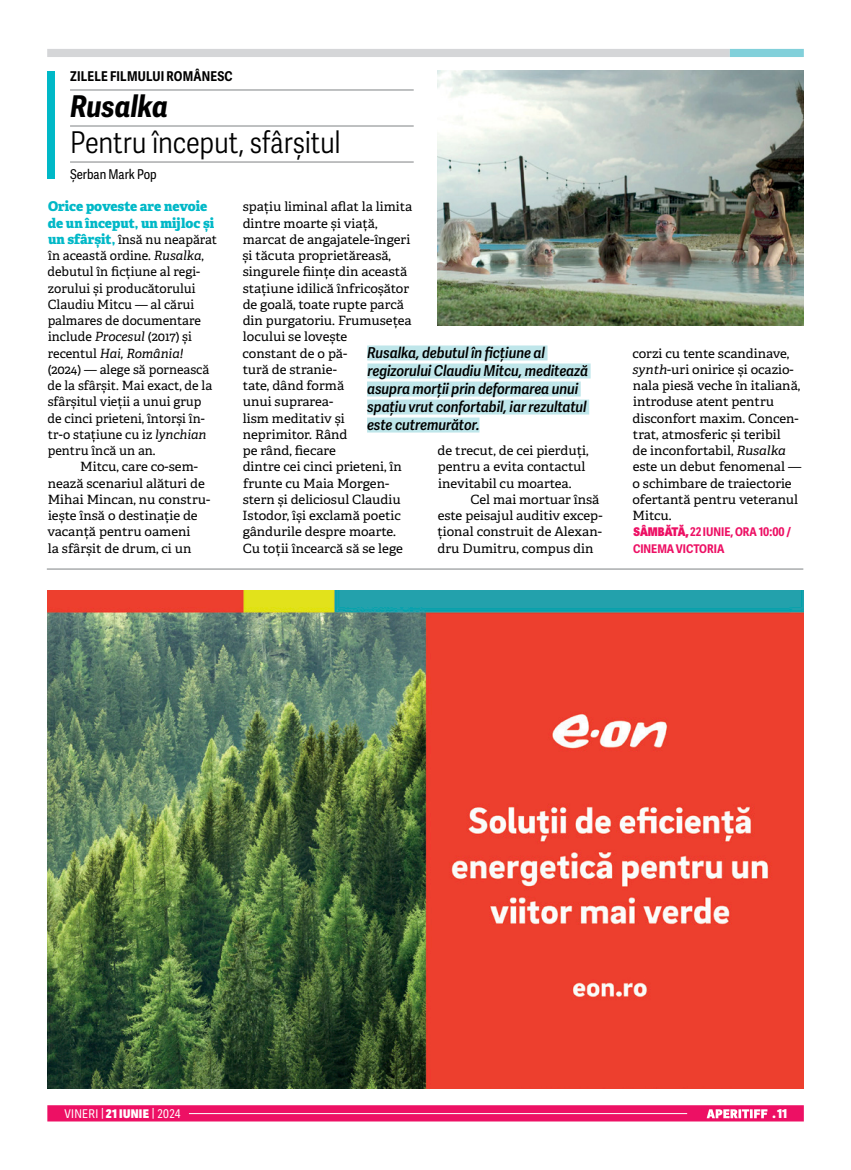
<style>
.page{position:relative;width:851px;height:1170px;background:#fff}
.page>*{position:absolute;margin:0;border:0;box-sizing:border-box;transform-origin:0 0}
.t1{font:300 30px "Adelle Sans Cnd";letter-spacing:-.005em;color:#000}
.t2{font:italic 700 30px "Adelle Sans Cnd";color:#000}
.t3{font:italic 15px/18px "Adelle Sans Cnd Sb";color:#000;scale:1.04 1}
.t4{font:800 13.5px/16.2px "Adelle";letter-spacing:-.005em;color:#00b8c7}
.t5{font:700 13.5px "Adelle Sans Cnd";letter-spacing:.015em;color:#000}
.t6{font:13.5px "Adelle Sans Cnd";color:#000}
.t7{font:12.75px/16.2px "Adelle";color:#000;scale:1.04 1}
.t8{font:12.75px "Adelle";color:#000}
.t9{font:italic 12.75px "Adelle";color:#000}
.t10{font:12.3px "Adelle Sans Cnd Hv";color:#fff}
.t11{font:700 12px/16.2px "Adelle Sans Cnd";color:#ed1064}
.t12{font:12px "Adelle Sans Cnd";letter-spacing:.03em;color:#fff}
.s1{font-weight:800;font-size:13.5px;color:#00b8c7}
.s2{font-style:italic}
.s3{font-style:normal}
.s4{font-family:"Adelle Sans Cnd Hv";font-weight:400}
.s5{font-family:"Adelle Sans Cnd Hv"}
</style>
<div class="page">
<div style="left:47px;top:1105px;width:756px;height:16px;background:#ed1064"></div>
<hr style="left:177px;top:1113px;width:536px;height:1px;background:#fff">
<div style="left:64px;top:1109px;width:125px;height:6px;background:#ed1064"></div>
<div style="left:687px;top:1109px;width:100px;height:8px;background:#ed1064"></div>
<svg style="left:706px;top:1109px;width:61px;height:9px"></svg>
<div style="left:47px;top:49px;width:682px;height:8px;background:#d5d6d8"></div>
<div style="left:729px;top:49px;width:74px;height:8px;background:#82d0da"></div>
<img style="left:47px;top:590px;width:756px;height:498px">
<hr style="left:47px;top:568px;width:756px;height:1px;background:#7f8284">
<div style="left:47px;top:71px;width:8px;height:108px;background:#00b8c7"></div>
<hr style="left:70px;top:90px;width:343px;height:1px;background:#7f8284">
<hr style="left:70px;top:126px;width:343px;height:1px;background:#7f8284">
<hr style="left:70px;top:162px;width:343px;height:1px;background:#7f8284">
<img style="left:437px;top:71px;width:366px;height:254px">
<div style="left:367px;top:345px;width:180px;height:15px;background:#bfe6ea"></div>
<div style="left:367px;top:363px;width:223px;height:15px;background:#bfe6ea"></div>
<div style="left:367px;top:381px;width:213px;height:15px;background:#bfe6ea"></div>
<div style="left:367px;top:399px;width:222px;height:15px;background:#bfe6ea"></div>
<div style="left:367px;top:417px;width:112px;height:15px;background:#bfe6ea"></div>
<p class="t5" style="left:70px;top:67px;width:164px">ZILELE FILMULUI ROMÂNESC</p>
<h1 class="t2" style="left:70px;top:85px;width:99px">Rusalka</h1>
<h1 class="t1" style="left:70px;top:125px;width:272px">Pentru început, sfârșitul</h1>
<p class="t6" style="left:70px;top:164px;width:88px">Șerban Mark Pop</p>
<p class="t4" style="left:48px;top:198px;width:168px">Orice poveste are nevoie de un început, un mijloc și</p>
<p class="t8" style="left:48px;top:231px;width:170px"><span class="s1">un sfârșit,</span> însă nu neapărat</p>
<p class="t8" style="left:48px;top:247px;width:157px">în această ordine. <span class="s2">Rusalka</span>,</p>
<p class="t8" style="left:48px;top:264px;width:154px">debutul în ficțiune al regi-</p>
<p class="t8" style="left:48px;top:280px;width:149px">zorului și producătorului</p>
<p class="t8" style="left:48px;top:296px;width:148px">Claudiu Mitcu — al cărui</p>
<p class="t8" style="left:48px;top:312px;width:155px">palmares de documentare</p>
<p class="t8" style="left:48px;top:329px;width:145px">include <span class="s2">Procesul</span> (2017) și</p>
<p class="t9" style="left:48px;top:345px;width:137px"><span class="s3">recentul</span> Hai, România!</p>
<p class="t8" style="left:48px;top:361px;width:163px">(2024) — alege să pornească</p>
<p class="t8" style="left:48px;top:377px;width:166px">de la sfârșit. Mai exact, de la</p>
<p class="t8" style="left:48px;top:394px;width:155px">sfârșitul vieții a unui grup</p>
<p class="t8" style="left:48px;top:410px;width:159px">de cinci prieteni, întorși în-</p>
<p class="t8" style="left:48px;top:426px;width:160px">tr-o stațiune cu iz <span class="s2">lynchian</span></p>
<p class="t8" style="left:48px;top:442px;width:109px">pentru încă un an.</p>
<p class="t7" style="left:80px;top:459px;width:115px">Mitcu, care co-sem-</p>
<p class="t7" style="left:48px;top:475px;width:152px">nează scenariul alături de</p>
<p class="t7" style="left:48px;top:491px;width:158px">Mihai Mincan, nu constru-</p>
<p class="t7" style="left:48px;top:507px;width:145px">iește însă o destinație de</p>
<p class="t7" style="left:47px;top:524px;width:139px">vacanță pentru oameni</p>
<p class="t7" style="left:48px;top:540px;width:140px">la sfârșit de drum, ci un</p>
<p class="t7" style="left:242px;top:199px;width:165px">spațiu liminal aflat la limita dintre moarte și viață, marcat de angajatele-îngeri și tăcuta proprietăreasă, singurele ființe din această stațiune idilică înfricoșător de goală, toate rupte parcă din purgatoriu. Frumusețea locului se lovește<br>constant de o pă-<br>tură de stranie-<br>tate, dând formă<br>unui suprarea-<br>lism meditativ și neprimitor. Rând<br>pe rând, fiecare<br>dintre cei cinci prieteni, în frunte cu Maia Morgen&shy;stern și deliciosul Claudiu<br>Istodor, își exclamă poetic gândurile despre moarte.<br>Cu toții încearcă să se lege</p>
<p class="t3" style="left:367px;top:342px;width:214px">Rusalka, debutul în ficțiune al regizorului Claudiu Mitcu, meditează asupra morții prin deformarea unui spațiu vrut confortabil, iar rezultatul este cutremurător.</p>
<p class="t7" style="left:437px;top:442px;width:147px">de trecut, de cei pierduți, pentru a evita contactul inevitabil cu moartea.</p>
<p class="t7" style="left:437px;top:491px;width:160px;text-indent:33px">Cel mai mortuar însă este peisajul auditiv excep&shy;țional construit de Alexan&shy;dru Dumitru, compus din</p>
<p class="t7" style="left:632px;top:345px;width:164px">corzi cu tente scandinave, <span class="s2">synth</span>-uri onirice și ocazio&shy;nala piesă veche în italiană, introduse atent pentru disconfort maxim. Concen&shy;trat, atmosferic și teribil<br>de inconfortabil, <span class="s2">Rusalka </span>este un debut fenomenal — o schimbare de traiectorie ofertantă pentru veteranul<br>Mitcu.</p>
<p class="t11" style="left:633px;top:523px;width:159px"><span class="s4">SÂMBĂTĂ,</span> 22 IUNIE, ORA 10:00 /<br>CINEMA VICTORIA</p>
<p class="t12" style="left:64px;top:1104px;width:117px">VINERI | <span class="s5">21 IUNIE</span> | 2024</p>
<p class="t10" style="left:772px;top:1104px;width:16px">. 11</p>
</div>
